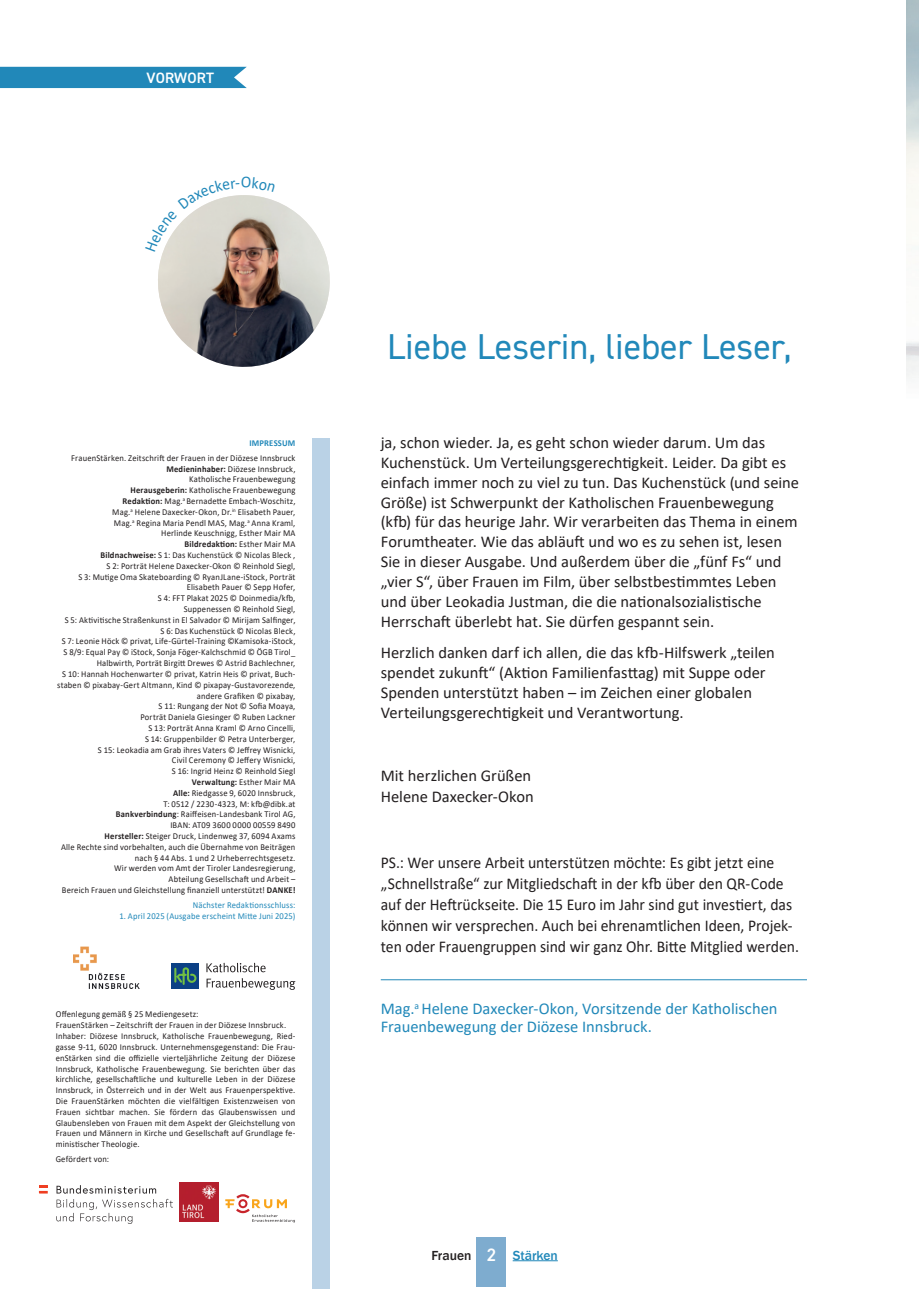
<style>
.page{position:relative;width:919px;height:1289px;background:#fff}
.page>*{position:absolute;margin:0;border:0;box-sizing:border-box;transform-origin:0 0}
.t1{font:36px "DIN2014";color:#2188b9}
.t2{font:16.5px/19.8px "Calibri";letter-spacing:-.005em;color:#231f20}
.t3{font:16.5px/21px "Calibri";letter-spacing:-.005em;color:#231f20;scale:.95 1}
.t4{font:16.5px/18px "Calibri";color:#2188b9}
.t5{font:600 15px "DIN2014";letter-spacing:.01em;color:#fff}
.t6{font:500 13.5px "Franklin Gothic";color:#2188b9}
.t7{font:9px/10.8px "Calibri";letter-spacing:.02em;color:#231f20;text-align:right;scale:.95 1}
.t8{font:9px "Calibri";letter-spacing:.02em;color:#2188b9;scale:.95 1}
.t9{font:700 9px "Calibri";letter-spacing:.025em;color:#2188b9;scale:.95 1}
.s1{font-weight:700}
.s2{color:#231f20}
.s3{font-family:"DIN2014";font-weight:600;font-size:18px;color:#fff}
</style>
<div class="page">
<div style="left:0;top:67px;width:247px;height:21px;background:#2188b9"></div>
<svg style="left:56px;top:1185px;width:117px;height:38px"></svg>
<svg style="left:39px;top:1185px;width:9px;height:8px"></svg>
<img style="left:179px;top:1182px;width:39px;height:39px">
<svg style="left:225px;top:1194px;width:70px;height:28px"></svg>
<div style="left:313px;top:438px;width:17px;height:850px;background:#bad2e6"></div>
<hr style="left:381px;top:979px;width:425px;height:1px;background:#2188b9">
<hr style="left:512px;top:1260px;width:45px;height:1px;background:#2188b9">
<div style="left:476px;top:1237px;width:30px;height:49px;background:#7eaccf"></div>
<div style="left:171px;top:962px;width:27px;height:26px;background:#0b4085"></div>
<svg style="left:174px;top:967px;width:23px;height:18px"></svg>
<svg style="left:206px;top:978px;width:89px;height:11px"></svg>
<svg style="left:206px;top:962px;width:59px;height:10px"></svg>
<img style="left:73px;top:946px;width:67px;height:42px">
<svg style="left:158px;top:195px;width:172px;height:172px"></svg>
<h3 class="t5" style="left:147px;top:68px;width:69px">VORWORT</h3>
<p class="t9" style="left:249px;top:436px;width:50px">IMPRESSUM</p>
<p class="t7" style="left:57px;top:452px;width:252px">FrauenStärken. Zeitschrift der Frauen in der Diözese Innsbruck <span class="s1">Medieninhaber:</span> Diözese Innsbruck,<br>Katholische Frauenbewegung<br><span class="s1">Herausgeberin:</span> Katholische Frauenbewegung<br><span class="s1">Redaktion:</span> Mag.<sup>a</sup> Bernadette Embach-Woschitz,<br>Mag.<sup>a</sup> Helene Daxecker-Okon, Dr.<sup>in</sup> Elisabeth Pauer,<br>Mag.<sup>a</sup> Regina Maria Pendl MAS, Mag.<sup>a</sup> Anna Kraml,<br>Herlinde Keuschnigg, Esther Mair MA<br><span class="s1">Bildredaktion:</span> Esther Mair MA<br><span class="s1">Bildnachweise:</span> S 1: Das Kuchenstück © Nicolas Bleck ,<br>S 2: Porträt Helene Daxecker-Okon © Reinhold Siegl,<br>S 3: Mutige Oma Skateboarding © RyanJLane-iStock, Porträt Elisabeth Pauer © Sepp Hofer,<br>S 4: FFT Plakat 2025 © Doinmedia/kfb,<br>Suppenessen © Reinhold Siegl,<br>S 5: Aktivitische Straßenkunst in El Salvador © Mirijam Salfinger,<br>S 6: Das Kuchenstück © Nicolas Bleck,<br>S 7: Leonie Höck © privat, Life-Gürtel-Training ©Kamisoka-iStock, S 8/9: Equal Pay © iStock, Sonja Föger-Kalchschmid © ÖGB Tirol_ Halbwirth, Porträt Birgitt Drewes © Astrid Bachlechner,<br>S 10: Hannah Hochenwarter © privat, Katrin Heis © privat, Buch&shy;staben © pixabay-Gert Altmann, Kind © pixapay-Gustavorezende, andere Grafiken © pixabay,<br>S 11: Rungang der Not © Sofia Moaya,<br>Porträt Daniela Giesinger © Ruben Lackner<br>S 13: Porträt Anna Kraml © Arno Cincelli,<br>S 14: Gruppenbilder © Petra Unterberger,<br>S 15: Leokadia am Grab ihres Vaters © Jeffrey Wisnicki,<br>Civil Ceremony © Jeffery Wisnicki,<br>S 16: Ingrid Heinz © Reinhold Siegl<br><span class="s1">Verwaltung:</span> Esther Mair MA<br><span class="s1">Alle:</span> Riedgasse 9, 6020 Innsbruck,<br>T: 0512 / 2230-4323, M: kfb@dibk.at<br><span class="s1">Bankverbindung</span>: Raiffeisen-Landesbank Tirol AG,<br>IBAN: AT09 3600 0000 00559 8490<br><span class="s1">Hersteller:</span> Steiger Druck, Lindenweg 37, 6094 Axams<br>Alle Rechte sind vorbehalten, auch die Übernahme von Beiträgen nach § 44 Abs. 1 und 2 Urheberrechtsgesetz.<br>Wir werden vom Amt der Tiroler Landesregierung,<br>Abteilung Gesellschaft und Arbeit –<br>Bereich Frauen und Gleichstellung finanziell unterstützt! <span class="s1">DANKE!</span></p>
<p class="t8" style="left:193px;top:898px;width:110px">Nächster Redaktionsschluss:</p>
<p class="t8" style="left:119px;top:909px;width:187px">1. April 2025 (Ausgabe erscheint Mitte Juni 2025)</p>
<p class="t7" style="left:56px;top:1008px;width:254px;text-align:left">Offenlegung gemäß § 25 Mediengesetz:<br>FrauenStärken – Zeitschrift der Frauen in der Diözese Innsbruck.<br>Inhaber: Diözese Innsbruck, Katholische Frauenbewegung, Ried&shy;gasse 9-11, 6020 Innsbruck. Unternehmensgegenstand: Die Frau&shy;enStärken sind die offizielle vierteljährliche Zeitung der Diözese Innsbruck, Katholische Frauenbewegung. Sie berichten über das kirchliche, gesellschaftliche und kulturelle Leben in der Diözese Innsbruck, in Österreich und in der Welt aus Frauenperspektive.<br>Die FrauenStärken möchten die vielfältigen Existenzweisen von Frauen sichtbar machen. Sie fördern das Glaubenswissen und Glaubensleben von Frauen mit dem Aspekt der Gleichstellung von Frauen und Männern in Kirche und Gesellschaft auf Grundlage fe&shy;ministischer Theologie.</p>
<p class="t7" style="left:56px;top:1153px;width:58px">Gefördert von:</p>
<h1 class="t1" style="left:387px;top:324px;width:406px">Liebe Leserin, lieber Leser,</h1>
<p class="t2" style="left:381px;top:432px;width:420px">ja, schon wieder. Ja, es geht schon wieder darum. Um das Kuchenstück. Um Verteilungsgerechtigkeit. Leider. Da gibt es einfach immer noch zu viel zu tun. Das Kuchenstück (und seine Größe) ist Schwerpunkt der Katholischen Frauenbewegung (kfb) für das heurige Jahr. Wir verarbeiten das Thema in einem Forumtheater. Wie das abläuft und wo es zu sehen ist, lesen Sie in dieser Ausgabe. Und außerdem über die „fünf Fs“ und „vier S“, über Frauen im Film, über selbstbestimmtes Leben und über Leokadia Justman, die die nationalsozialistische Herrschaft überlebt hat. Sie dürfen gespannt sein.</p>
<h2 class="t2" style="left:381px;top:642px;width:395px">Herzlich danken darf ich allen, die das kfb-Hilfswerk „teilen spendet zukunft“ (Aktion Familienfasttag) mit Suppe oder Spenden unterstützt haben – im Zeichen einer globalen Verteilungsgerechtigkeit und Verantwortung.</h2>
<h2 class="t2" style="left:381px;top:765px;width:154px;line-height:21px">Mit herzlichen Grüßen<br>Helene Daxecker-Okon</h2>
<p class="t3" style="left:381px;top:852px;width:441px">PS.: Wer unsere Arbeit unterstützen möchte: Es gibt jetzt eine „Schnellstraße“ zur Mitgliedschaft in der kfb über den QR-Code auf der Heftrückseite. Die 15 Euro im Jahr sind gut investiert, das können wir versprechen. Auch bei ehrenamtlichen Ideen, Projek&shy;ten oder Frauengruppen sind wir ganz Ohr. Bitte Mitglied werden.</p>
<h2 class="t4" style="left:381px;top:999px;width:398px">Mag.<sup>a</sup> Helene Daxecker-Okon, Vorsitzende der Katholischen<br>Frauenbewegung der Diözese Innsbruck.</h2>
<h3 class="t6" style="left:431px;top:1246px;width:128px"><span class="s2">Frauen</span> <span class="s3">2</span> Stärken</h3>
</div>
